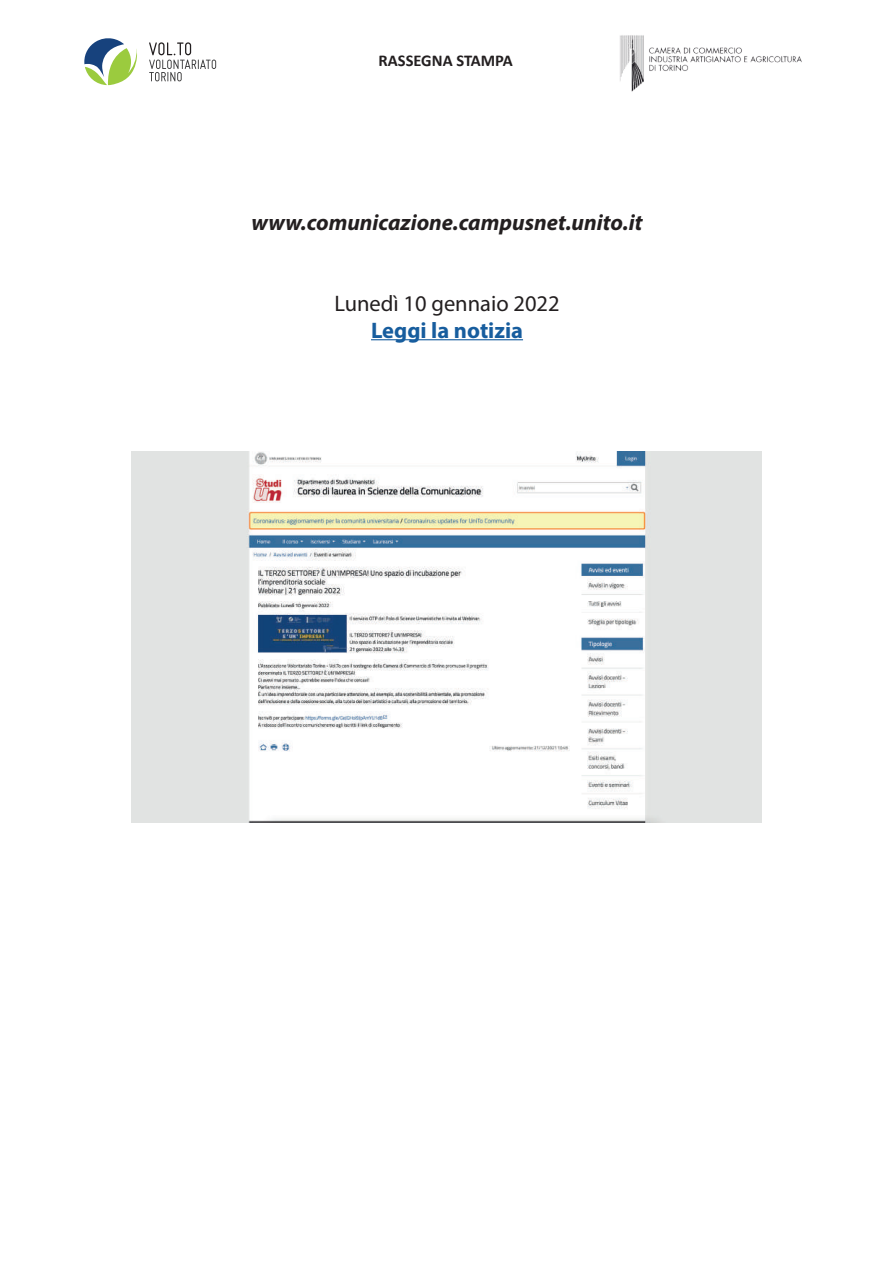
<style>
.page{position:relative;width:893px;height:1263px;background:#fff}
.page>*{position:absolute;margin:0;border:0;box-sizing:border-box;transform-origin:0 0}
.t1{font:italic 700 22.5px "Myriad Pro";color:#231f20}
.t2{font:22.5px "Myriad Pro";color:#231f20}
.t3{font:700 22.5px "Myriad Pro";color:#175d9e}
.t4{font:700 16.5px "Calibri";color:#231f20}
</style>
<div class="page">
<svg style="left:149px;top:42px;width:67px;height:39px"></svg>
<svg style="left:84px;top:38px;width:53px;height:47px"></svg>
<img style="left:620px;top:35px;width:182px;height:57px">
<hr style="left:371px;top:339px;width:152px;height:1px;background:#175d9e">
<img style="left:132px;top:452px;width:629px;height:371px">
<p class="t4" style="left:379px;top:49px;width:136px">RASSEGNA STAMPA</p>
<p class="t1" style="left:252px;top:207px;width:392px">www.comunicazione.campusnet.unito.it</p>
<p class="t2" style="left:334px;top:289px;width:227px">Lunedì 10 gennaio 2022</p>
<p class="t3" style="left:371px;top:315px;width:154px">Leggi la notizia</p>
</div>
